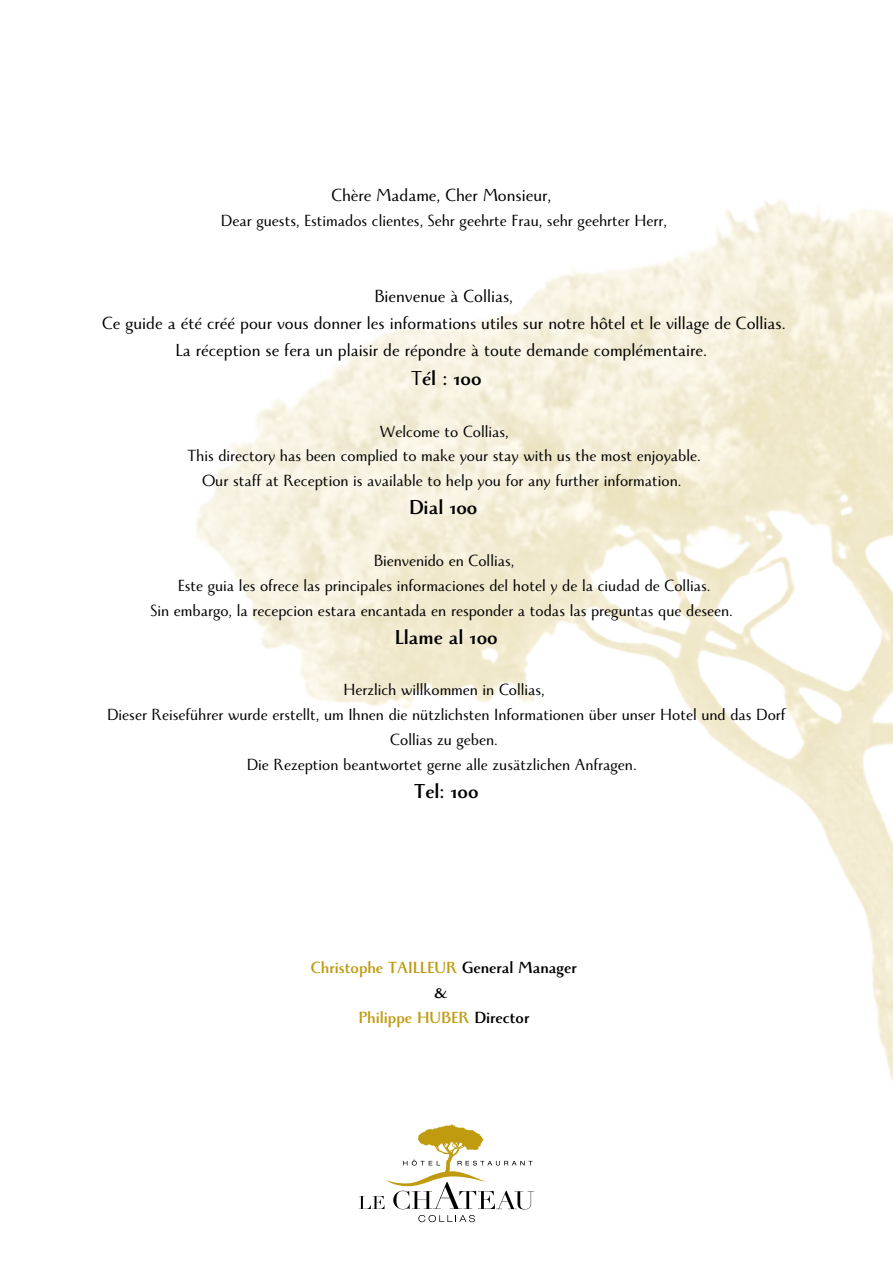
<style>
.page{position:relative;width:893px;height:1264px;background:#fff}
.page>*{position:absolute;margin:0;border:0;box-sizing:border-box;transform-origin:0 0}
.t1{font:700 22.5px "Monterchi";color:#000}
.t2{font:19.5px "Monterchi";color:#000}
.t3{font:18px/24.8px "Monterchi";color:#000;text-align:center}
.t4{font:700 18px "Monterchi";color:#c09b10}
.t5{font:700 18px "Monterchi";color:#000}
.s1{font-weight:400}
.s2{color:#000}
</style>
<div class="page">
<img style="left:196px;top:200px;width:696px;height:880px">
<svg style="left:358px;top:1124px;width:176px;height:98px"></svg>
<p class="t2" style="left:331px;top:185px;width:221px">Chère Madame, Cher Monsieur,</p>
<p class="t3" style="left:221px;top:211px;width:447px">Dear guests, Estimados clientes, Sehr geehrte Frau, sehr geehrter Herr,</p>
<p class="t2" style="left:374px;top:286px;width:140px">Bienvenue à Collias,</p>
<p class="t2" style="left:102px;top:313px;width:685px">Ce guide a été créé pour vous donner les informations utiles sur notre hôtel et le village de Collias.</p>
<p class="t2" style="left:176px;top:340px;width:533px">La réception se fera un plaisir de répondre à toute demande complémentaire.</p>
<p class="t1" style="left:411px;top:367px;width:72px"><span class="s1">T</span>él : 100</p>
<p class="t3" style="left:379px;top:421px;width:131px">Welcome to Collias,</p>
<p class="t3" style="left:187px;top:446px;width:515px">This directory has been complied to make your stay with us the most enjoyable.</p>
<p class="t3" style="left:202px;top:471px;width:481px">Our staff at Reception is available to help you for any further information.</p>
<p class="t1" style="left:409px;top:496px;width:70px">Dial 100</p>
<p class="t3" style="left:374px;top:551px;width:142px">Bienvenido en Collias,</p>
<p class="t3" style="left:178px;top:575px;width:534px">Este guia les ofrece las principales informaciones del hotel y de la ciudad de Collias.</p>
<p class="t3" style="left:151px;top:600px;width:583px">Sin embargo, la recepcion estara encantada en responder a todas las preguntas que deseen.</p>
<p class="t1" style="left:395px;top:625px;width:104px">Llame al 100</p>
<p class="t3" style="left:343px;top:680px;width:203px">Herzlich willkommen in Collias,</p>
<p class="t3" style="left:107px;top:705px;width:679px">Dieser Reiseführer wurde erstellt, um Ihnen die nützlichsten Informationen über unser Hotel und das Dorf<br>Collias zu geben.</p>
<p class="t3" style="left:247px;top:754px;width:391px">Die Rezeption beantwortet gerne alle zusätzlichen Anfragen.</p>
<p class="t1" style="left:414px;top:779px;width:66px">Tel: 100</p>
<p class="t4" style="left:311px;top:958px;width:267px">Christophe TAILLEUR <span class="s2">General Manager</span></p>
<p class="t5" style="left:434px;top:983px;width:16px">&amp;</p>
<p class="t4" style="left:358px;top:1008px;width:172px">Philippe HUBER <span class="s2">Director</span></p>
</div>
